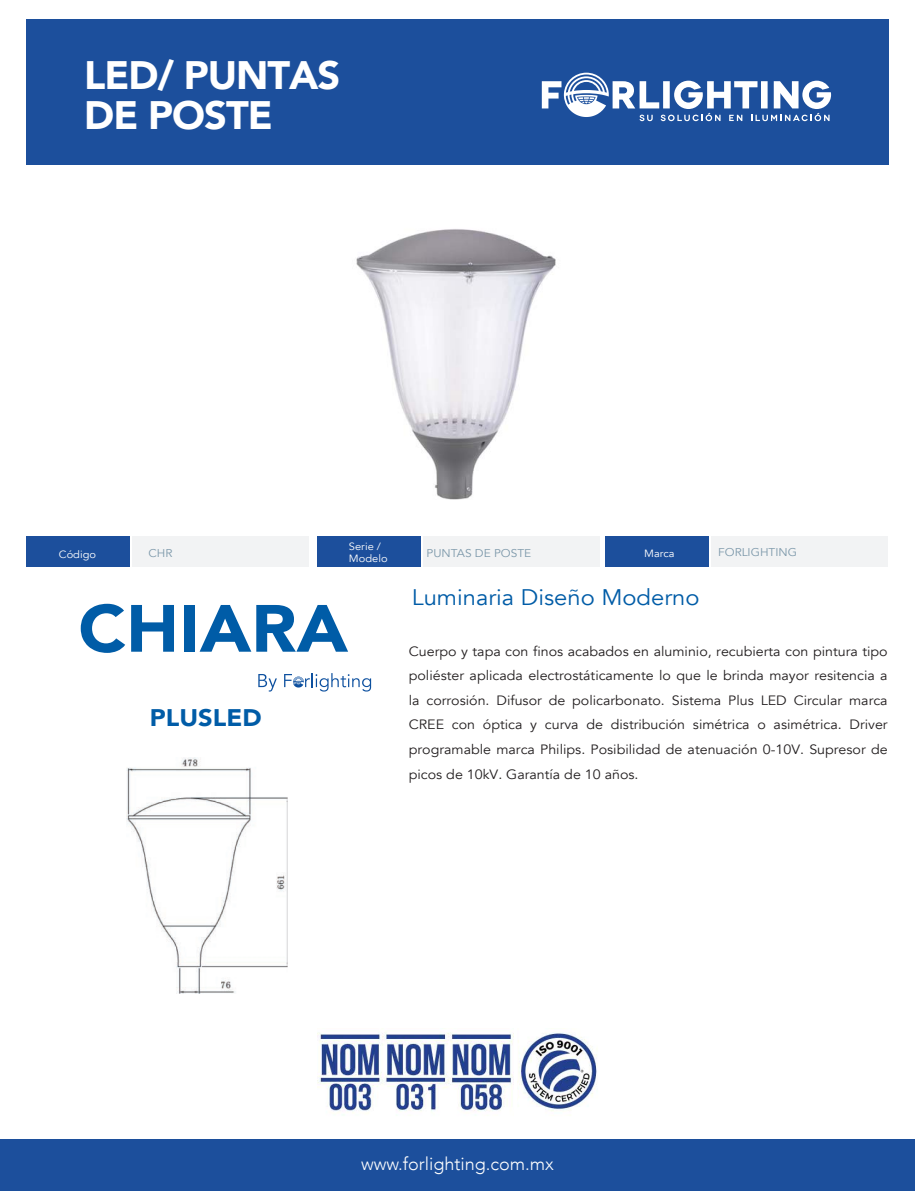
<style>
.page{position:relative;width:915px;height:1191px;background:#fff}
.page>*{position:absolute;margin:0;border:0;box-sizing:border-box;transform-origin:0 0}
.t1{font:900 66px "Avenir";color:#005ca7;scale:1.05 1}
.t2{font:900 39.6px/39.6px "Avenir";letter-spacing:-.025em;color:#fff}
.t3{font:900 24px "Avenir";color:#005ca7;scale:1.05 1}
.t4{font:22.5px "Avenir";color:#005ca7;scale:1.05 1}
.t5{font:300 18px "Avenir";color:#fff}
.t6{font:13.5px/24.6px "Avenir";color:#231f20;text-align:justify;scale:1.05 1}
.t7{font:11.25px "Avenir";color:#7c98aa;scale:1.05 1}
.t8{font:10.5px/12px "Avenir";color:#fff;scale:1.05 1}
</style>
<div class="page">
<div style="left:26px;top:20px;width:862px;height:145px;background:#1c4f9c"></div>
<svg style="left:541px;top:73px;width:289px;height:48px"></svg>
<div style="left:26px;top:536px;width:104px;height:31px;background:#1c4f9c"></div>
<div style="left:133px;top:536px;width:176px;height:31px;background:#f2f3f4"></div>
<div style="left:317px;top:536px;width:103px;height:31px;background:#1c4f9c"></div>
<div style="left:423px;top:536px;width:176px;height:31px;background:#f2f3f4"></div>
<div style="left:605px;top:536px;width:103px;height:31px;background:#1c4f9c"></div>
<div style="left:711px;top:536px;width:176px;height:31px;background:#f2f3f4"></div>
<div style="left:0;top:1139px;width:914px;height:52px;background:#1c4f9c"></div>
<svg style="left:258px;top:674px;width:19px;height:17px"></svg>
<svg style="left:284px;top:673px;width:87px;height:18px"></svg>
<img style="left:318px;top:1032px;width:195px;height:81px">
<img style="left:517px;top:1033px;width:81px;height:78px">
<img style="left:126px;top:757px;width:162px;height:236px">
<img style="left:356px;top:229px;width:200px;height:271px">
<h2 class="t2" style="left:84px;top:54px;width:257px">LED/ PUNTAS<br>DE POSTE</h2>
<p class="t8" style="left:59px;top:548px;width:37px">Código</p>
<p class="t8" style="left:349px;top:541px;width:38px">Serie /<br>Modelo</p>
<p class="t7" style="left:148px;top:547px;width:24px">CHR</p>
<p class="t7" style="left:426px;top:546px;width:101px">PUNTAS DE POSTE</p>
<p class="t8" style="left:644px;top:547px;width:30px">Marca</p>
<p class="t7" style="left:718px;top:545px;width:77px">FORLIGHTING</p>
<h1 class="t1" style="left:78px;top:572px;width:258px">CHIARA</h1>
<h3 class="t3" style="left:150px;top:697px;width:108px">PLUSLED</h3>
<h3 class="t4" style="left:411px;top:584px;width:275px">Luminaria Diseño Moderno</h3>
<p class="t6" style="left:408px;top:639px;width:457px">Cuerpo y tapa con finos acabados en aluminio, recubierta con pintura tipo poliéster aplicada electrostáticamente lo que le brinda mayor resitencia a la corrosión. Difusor de policarbonato. Sistema Plus LED Circular marca CREE con óptica y curva de distribución simétrica o asimétrica. Driver programable marca Philips. Posibilidad de atenuación 0-10V. Supresor de picos de 10kV. Garantía de 10 años.</p>
<h3 class="t5" style="left:361px;top:1153px;width:194px">www.forlighting.com.mx</h3>
</div>
